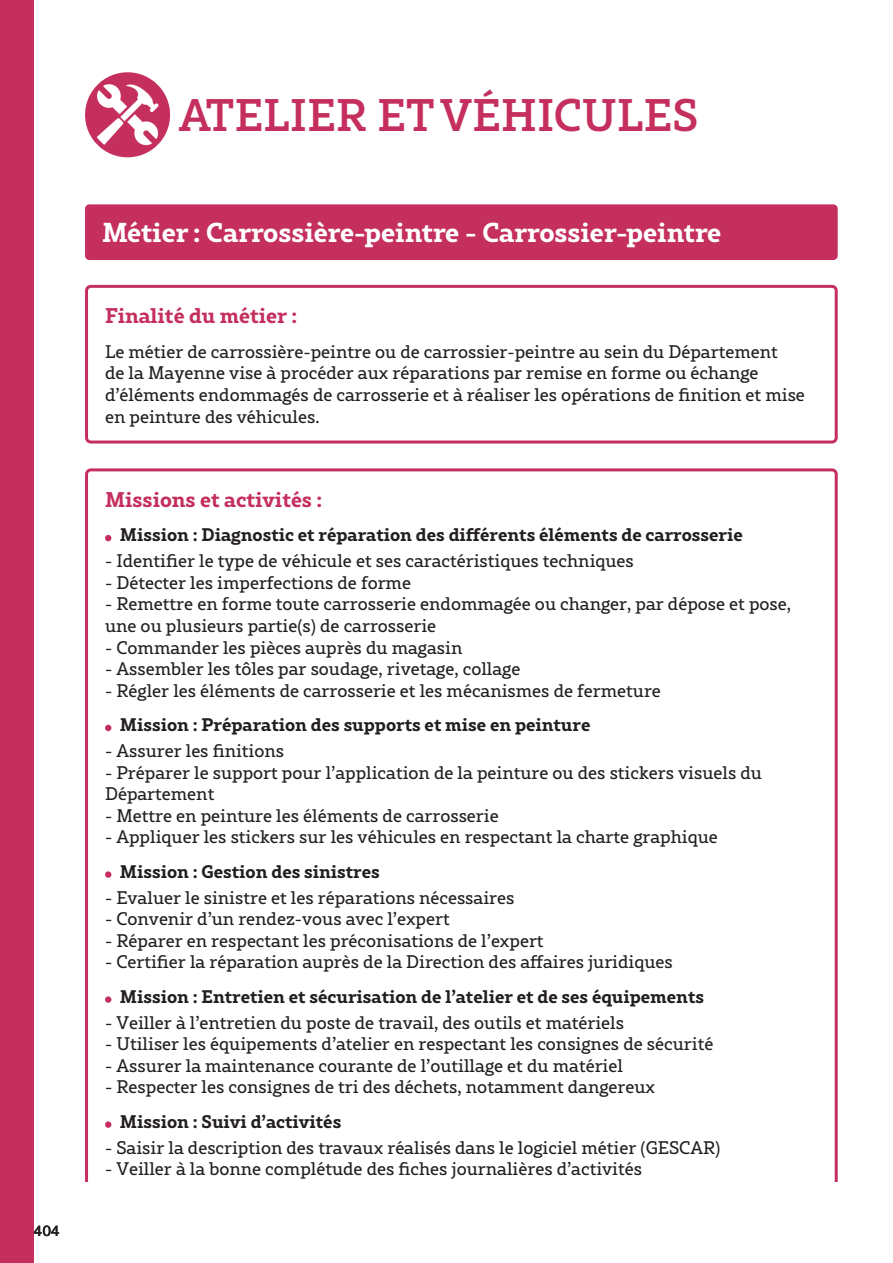
<style>
.page{position:relative;width:893px;height:1263px;background:#fff}
.page>*{position:absolute;margin:0;border:0;box-sizing:border-box;transform-origin:0 0}
.t1{font:500 45px "Rival Slab";letter-spacing:.01em;color:#c52f5e}
.t2{font:700 27px "Rival Slab";color:#fff}
.t3{font:700 21px "Rival Slab";color:#c52f5e}
.t4{font:18px/21.6px "Rival Slab";color:#231f20}
.t5{font:700 18px "Rival Slab";color:#231f20}
.t6{font:15px "Rival Slab";color:#231f20}
</style>
<div class="page">
<div style="left:0;top:0;width:34px;height:1263px;background:#c52f5e"></div>
<div style="left:87px;top:75px;width:81px;height:80px;background:#c52f5e;border-radius:50%"></div>
<img style="left:96px;top:83px;width:63px;height:64px">
<div style="left:85px;top:72px;width:85px;height:85px;border:4px solid #c52f5e;border-radius:50%"></div>
<div style="left:85px;top:204px;width:753px;height:56px;background:#c52f5e;border-radius:4px"></div>
<div style="left:85px;top:285px;width:753px;height:158px;border:3px solid #c52f5e;border-radius:4px"></div>
<svg style="left:105px;top:535px;width:6px;height:6px"></svg>
<svg style="left:105px;top:725px;width:6px;height:6px"></svg>
<div style="left:105px;top:871px;width:6px;height:7px;background:#c52f5e;border-radius:50%"></div>
<div style="left:105px;top:996px;width:6px;height:7px;background:#c52f5e;border-radius:50%"></div>
<div style="left:105px;top:1121px;width:6px;height:7px;background:#c52f5e;border-radius:50%"></div>
<p class="t6" style="left:34px;top:1220px;width:27px">404</p>
<p class="t1" style="left:179px;top:82px;width:521px">ATELIER ET VÉHICULES</p>
<p class="t2" style="left:102px;top:212px;width:621px">Métier : Carrossière-peintre - Carrossier-peintre</p>
<p class="t3" style="left:105px;top:300px;width:194px">Finalité du métier :</p>
<p class="t4" style="left:105px;top:340px;width:701px">Le métier de carrossière-peintre ou de carrossier-peintre au sein du Département<br>de la Mayenne vise à procéder aux réparations par remise en forme ou échange d’éléments endommagés de carrosserie et à réaliser les opérations de finition et mise en peinture des véhicules.</p>
<p class="t3" style="left:105px;top:483px;width:219px">Missions et activités :</p>
<p class="t5" style="left:120px;top:521px;width:624px">Mission : Diagnostic et réparation des différents éléments de carrosserie</p>
<p class="t4" style="left:105px;top:550px;width:530px">- Identifier le type de véhicule et ses caractéristiques techniques</p>
<p class="t4" style="left:105px;top:571px;width:307px">- Détecter les imperfections de forme</p>
<p class="t4" style="left:105px;top:593px;width:687px">- Remettre en forme toute carrosserie endommagée ou changer, par dépose et pose, une ou plusieurs partie(s) de carrosserie</p>
<p class="t4" style="left:105px;top:636px;width:359px">- Commander les pièces auprès du magasin</p>
<p class="t4" style="left:105px;top:658px;width:417px">- Assembler les tôles par soudage, rivetage, collage</p>
<p class="t4" style="left:105px;top:679px;width:557px">- Régler les éléments de carrosserie et les mécanismes de fermeture</p>
<p class="t5" style="left:120px;top:711px;width:472px">Mission : Préparation des supports et mise en peinture</p>
<p class="t4" style="left:105px;top:739px;width:181px">- Assurer les finitions</p>
<p class="t4" style="left:105px;top:761px;width:658px">- Préparer le support pour l’application de la peinture ou des stickers visuels du<br>Département</p>
<p class="t4" style="left:105px;top:804px;width:395px">- Mettre en peinture les éléments de carrosserie</p>
<p class="t4" style="left:105px;top:826px;width:614px">- Appliquer les stickers sur les véhicules en respectant la charte graphique</p>
<p class="t5" style="left:120px;top:857px;width:261px">Mission : Gestion des sinistres</p>
<p class="t4" style="left:105px;top:886px;width:411px">- Evaluer le sinistre et les réparations nécessaires</p>
<p class="t4" style="left:105px;top:908px;width:346px">- Convenir d’un rendez-vous avec l’expert</p>
<p class="t4" style="left:105px;top:929px;width:440px">- Réparer en respectant les préconisations de l’expert</p>
<p class="t4" style="left:105px;top:951px;width:569px">- Certifier la réparation auprès de la Direction des affaires juridiques</p>
<p class="t5" style="left:120px;top:982px;width:586px">Mission : Entretien et sécurisation de l’atelier et de ses équipements</p>
<p class="t4" style="left:105px;top:1011px;width:521px">- Veiller à l’entretien du poste de travail, des outils et matériels</p>
<p class="t4" style="left:105px;top:1033px;width:610px">- Utiliser les équipements d’atelier en respectant les consignes de sécurité</p>
<p class="t4" style="left:105px;top:1054px;width:519px">- Assurer la maintenance courante de l’outillage et du matériel</p>
<p class="t4" style="left:105px;top:1076px;width:552px">- Respecter les consignes de tri des déchets, notamment dangereux</p>
<p class="t5" style="left:120px;top:1107px;width:223px">Mission : Suivi d’activités</p>
<p class="t4" style="left:105px;top:1136px;width:617px">- Saisir la description des travaux réalisés dans le logiciel métier (GESCAR)</p>
<p class="t4" style="left:105px;top:1158px;width:538px">- Veiller à la bonne complétude des fiches journalières d’activités</p>
</div>
